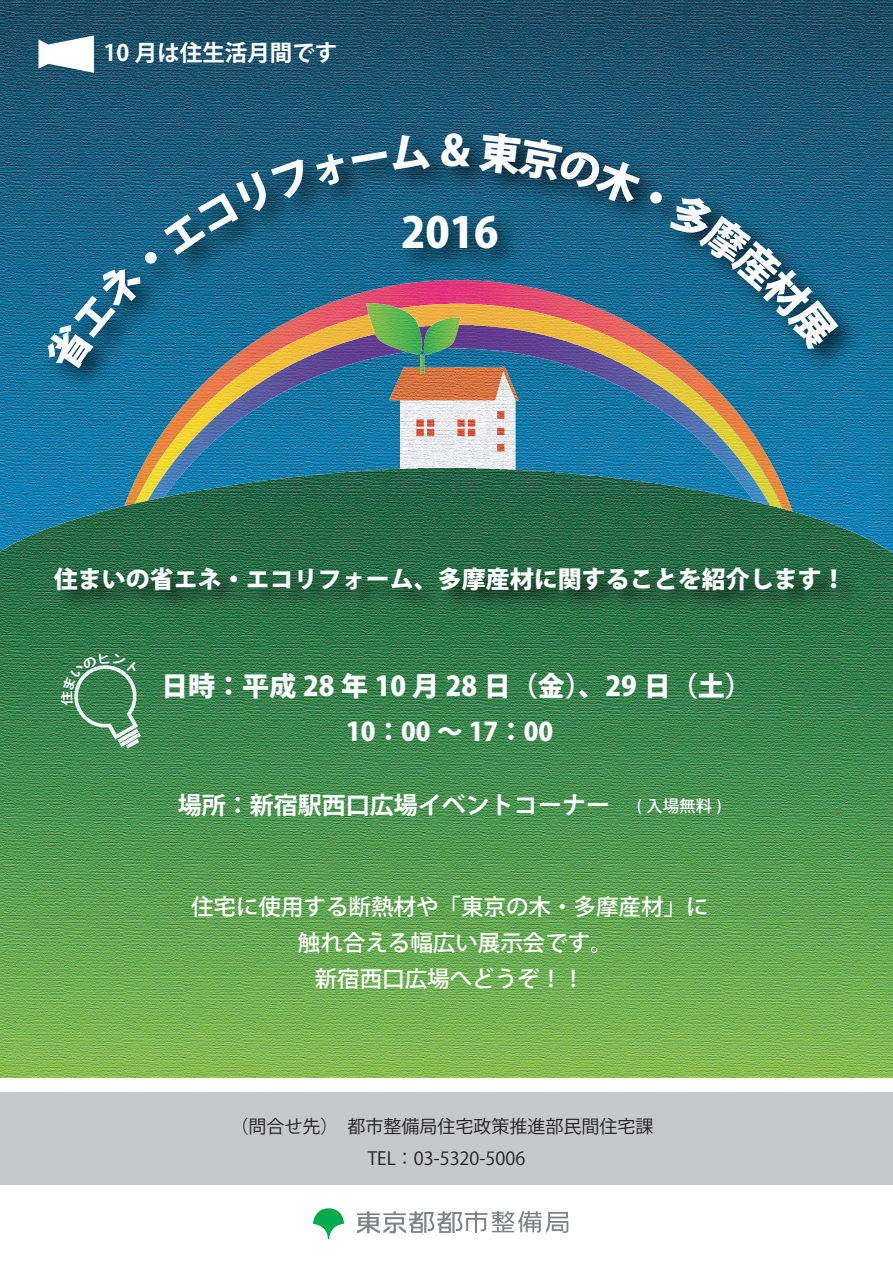
<style>
.page{position:relative;width:893px;height:1263px;background:#fff}
.page>*{position:absolute;margin:0;border:0;box-sizing:border-box;transform-origin:0 0}
.t1{font:800 42px "Koz Go Pro";color:#fff}
.t2{font:800 27px "Koz Go Pro";color:#fff}
.t3{font:800 25.5px "Koz Go Pro";color:#fff}
.t4{font:800 24px "Koz Go Pro";color:#fff}
.t5{font:700 24px "Koz Go Pro";color:#fff}
.t6{font:500 22.5px/36px "Koz Go Pro";color:#fff;text-align:center}
.t7{font:700 22.5px "Koz Go Pro";color:#fff}
.t8{font:18px/31.5px "Koz Go Pro";color:#231f20;text-align:center}
.s1{font-weight:500;font-size:16.5px}
</style>
<div class="page">
<img style="left:0;top:0;width:893px;height:414px">
<img style="left:0;top:414px;width:893px;height:664px">
<div style="left:0;top:1092px;width:893px;height:92px;background:#c7c8ca"></div>
<img style="left:21px;top:611px;width:174px;height:191px">
<svg style="left:313px;top:1208px;width:31px;height:31px"></svg>
<svg style="left:357px;top:1211px;width:211px;height:22px"></svg>
<img style="left:45px;top:558px;width:831px;height:70px">
<svg style="left:38px;top:35px;width:56px;height:38px"></svg>
<img style="left:27px;top:118px;width:857px;height:329px">
<svg style="left:60px;top:652px;width:80px;height:53px;background:#478a5b"></svg>
<svg style="left:40px;top:132px;width:390px;height:243px;background:#286580"></svg>
<svg style="left:441px;top:133px;width:29px;height:34px"></svg>
<svg style="left:478px;top:131px;width:363px;height:221px;background:#285f7a"></svg>
<p class="t7" style="left:104px;top:38px;width:235px">10 月は住生活月間です</p>
<h1 class="t1" style="left:401px;top:205px;width:99px">2016</h1>
<p class="t4" style="left:54px;top:563px;width:793px">住まいの省エネ・エコリフォーム、多摩産材に関することを紹介します！</p>
<p class="t2" style="left:161px;top:668px;width:592px">日時：平成 28 年 10 月 28 日（金）、29 日（土）</p>
<p class="t3" style="left:346px;top:715px;width:209px">10：00 ～ 17：00</p>
<p class="t5" style="left:178px;top:789px;width:545px">場所：新宿駅西口広場イベントコーナー <span class="s1">( 入場無料 )</span></p>
<p class="t6" style="left:191px;top:889px;width:519px">住宅に使用する断熱材や「東京の木・多摩産材」に触れ合える幅広い展示会です。<br>新宿西口広場へどうぞ！！</p>
<p class="t8" style="left:230px;top:1111px;width:424px">（問合せ先）　都市整備局住宅政策推進部民間住宅課<br>TEL：03-5320-5006</p>
</div>
